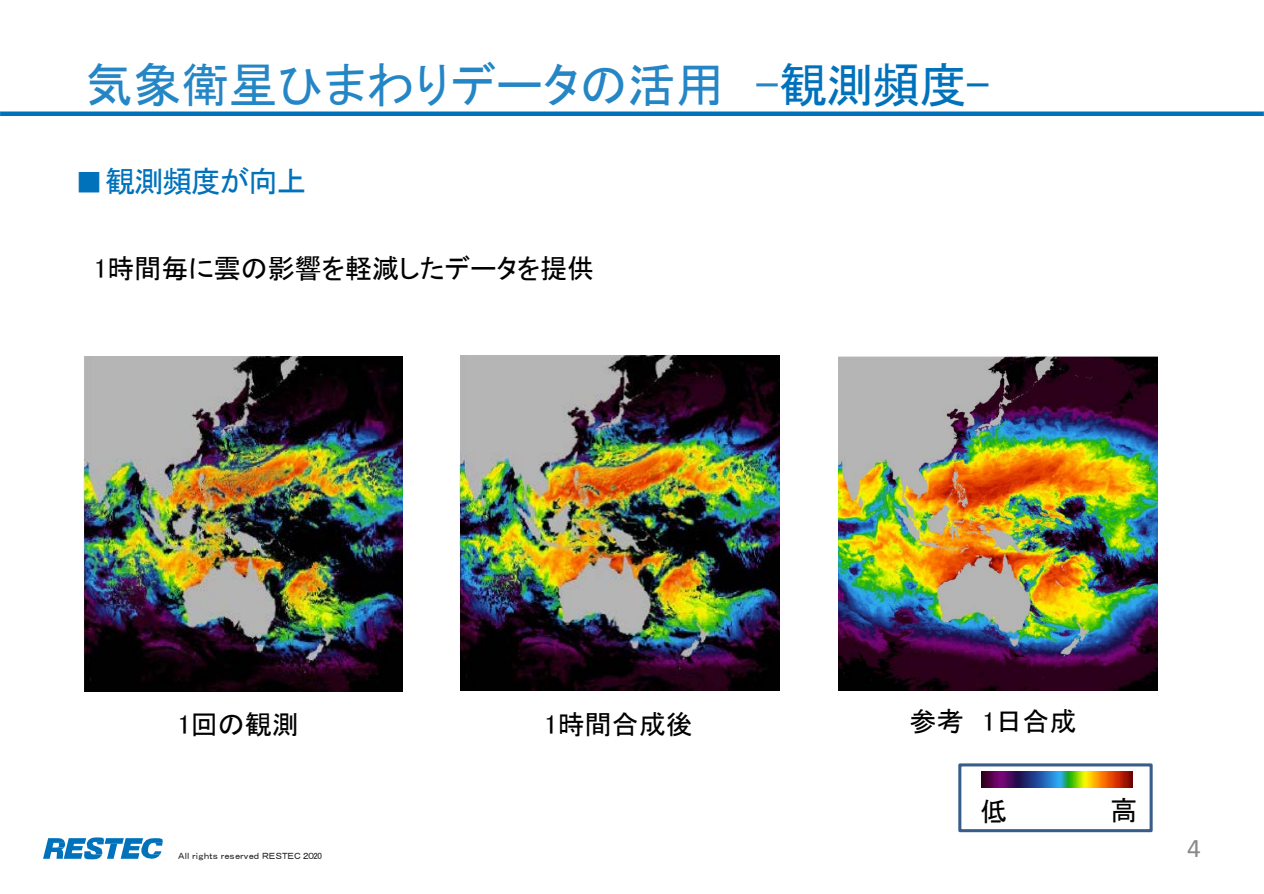
<style>
.page{position:relative;width:1264px;height:894px;background:#fff}
.page>*{position:absolute;margin:0;border:0;box-sizing:border-box;transform-origin:0 0}
.t1{font:48px "MS P Gothic";color:#2586c6}
.t2{font:30px "MS P Gothic";letter-spacing:-.05em;color:#0072bc}
.t3{font:27px "MS P Gothic";color:#000}
.t4{font:27px "Calibri";color:#898989}
.t5{font:9px "MS P Gothic";letter-spacing:.02em;color:#231f20}
.s1{color:#0072bc}
.s2{font-size:28.5px}
</style>
<div class="page">
<div style="left:0;top:111px;width:1263px;height:5px;background:#0072bc"></div>
<svg style="left:43px;top:837px;width:120px;height:22px"></svg>
<img style="left:84px;top:356px;width:318px;height:335px">
<img style="left:460px;top:355px;width:319px;height:335px">
<img style="left:838px;top:356px;width:319px;height:334px">
<div style="left:958px;top:763px;width:194px;height:69px;border:3px solid #385d8a"></div>
<img style="left:981px;top:771px;width:151px;height:16px">
<p class="t1" style="left:85px;top:60px;width:906px">気象衛星ひまわりデータの活用 -<span class="s1">観測頻度-</span></p>
<p class="t2" style="left:75px;top:166px;width:233px"><span class="s2">■</span>観測頻度が向上</p>
<p class="t3" style="left:94px;top:254px;width:502px">1時間毎に雲の影響を軽減したデータを提供</p>
<p class="t3" style="left:177px;top:710px;width:123px">1回の観測</p>
<p class="t3" style="left:544px;top:710px;width:150px">1時間合成後</p>
<p class="t3" style="left:909px;top:707px;width:168px">参考 1日合成</p>
<p class="t5" style="left:178px;top:851px;width:145px">ＡｌｌｒｉｇｈｔｓｒｅｓｅｒｖｅｄＲＥＳＴＥＣ２０20</p>
<p class="t3" style="left:979px;top:797px;width:28px">低</p>
<p class="t3" style="left:1110px;top:796px;width:28px">高</p>
<p class="t4" style="left:1186px;top:828px;width:15px">4</p>
</div>
